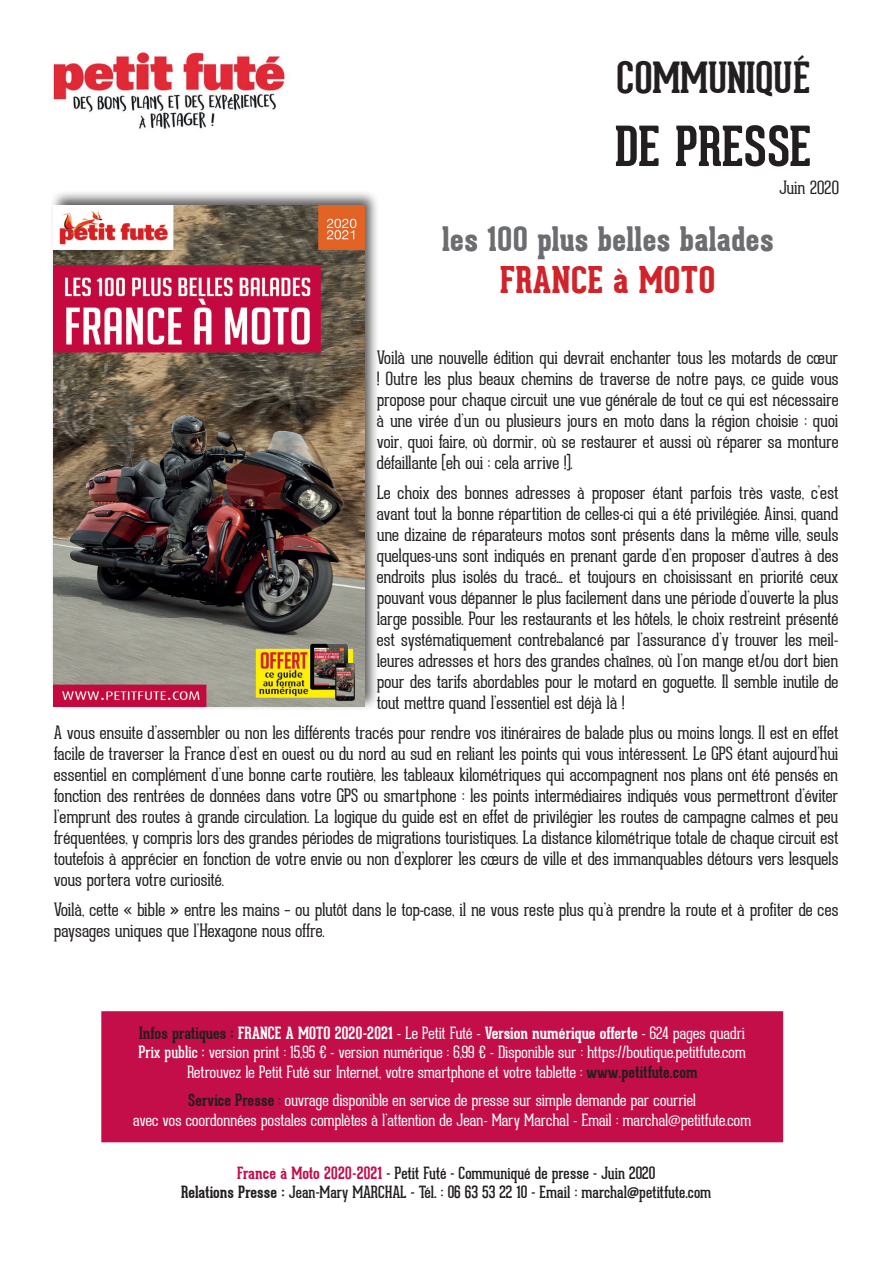
<style>
.page{position:relative;width:893px;height:1263px;background:#fff}
.page>*{position:absolute;margin:0;border:0;box-sizing:border-box;transform-origin:0 0}
.t1{font:700 54px "Geared Slab";color:#231f20}
.t2{font:700 42px "Geared Slab";color:#231f20}
.t3{font:800 36px "Geared Slab";color:#d1232a}
.t4{font:800 33px "Geared Slab";color:#6c6d70}
.t5{font:100 18px/21px "Geared Slab";letter-spacing:-.005em;color:#231f20;text-align:justify}
.t6{font:100 16.5px/19.5px "Geared Slab";letter-spacing:-.005em;color:#fff;text-align:center}
.t7{font:16.5px/19.5px "Geared Slab";color:#231f20;text-align:center}
.s1{font-weight:700;color:#231f20}
.s2{font-weight:700}
.s3{font-weight:400}
.s4{color:#231f20}
.s5{font-weight:700;color:#c30e49}
</style>
<div class="page">
<img style="left:53px;top:51px;width:233px;height:78px">
<div style="left:102px;top:1012px;width:680px;height:129px;background:#c30e49"></div>
<div style="left:101px;top:1011px;width:682px;height:131px;border:2px solid #c30e49"></div>
<div style="left:50px;top:190px;width:330px;height:522px;background:#231f20;opacity:.75"></div>
<img style="left:54px;top:205px;width:310px;height:502px">
<h2 class="t2" style="left:617px;top:52px;width:195px">COMMUNIQUÉ</h2>
<h1 class="t1" style="left:615px;top:112px;width:198px">DE PRESSE</h1>
<p class="t5" style="left:779px;top:177px;width:61px">Juin 2020</p>
<h3 class="t4" style="left:442px;top:220px;width:333px">les 100 plus belles balades</h3>
<h3 class="t3" style="left:500px;top:259px;width:217px">FRANCE à MOTO</h3>
<p class="t5" style="left:377px;top:347px;width:463px">Voilà une nouvelle édition qui devrait enchanter tous les motards de cœur ! Outre les plus beaux chemins de traverse de notre pays, ce guide vous propose pour chaque circuit une vue générale de tout ce qui est nécessaire à une virée d’un ou plusieurs jours en moto dans la région choisie : quoi voir, quoi faire, où dormir, où se restaurer et aussi où réparer sa monture défaillante (eh oui : cela arrive !).</p>
<p class="t5" style="left:377px;top:482px;width:463px">Le choix des bonnes adresses à proposer étant parfois très vaste, c’est avant tout la bonne répartition de celles-ci qui a été privilégiée. Ainsi, quand une dizaine de réparateurs motos sont présents dans la même ville, seuls quelques-uns sont indiqués en prenant garde d’en proposer d’autres à des endroits plus isolés du tracé… et toujours en choisissant en priorité ceux pouvant vous dépanner le plus facilement dans une période d’ouverte la plus large possible. Pour les restaurants et les hôtels, le choix restreint présenté est systématiquement contrebalancé par l’assurance d’y trouver les meil&shy;leures adresses et hors des grandes chaînes, où l’on mange et/ou dort bien pour des tarifs abordables pour le motard en goguette. Il semble inutile de tout mettre quand l’essentiel est déjà là !</p>
<p class="t5" style="left:54px;top:722px;width:786px">A vous ensuite d’assembler ou non les différents tracés pour rendre vos itinéraires de balade plus ou moins longs. Il est en effet facile de traverser la France d’est en ouest ou du nord au sud en reliant les points qui vous intéressent. Le GPS étant aujourd’hui essentiel en complément d’une bonne carte routière, les tableaux kilométriques qui accompagnent nos plans ont été pensés en fonction des rentrées de données dans votre GPS ou smartphone : les points intermédiaires indiqués vous permettront d’éviter l’emprunt des routes à grande circulation. La logique du guide est en effet de privilégier les routes de campagne calmes et peu fréquentées, y compris lors des grandes périodes de migrations touristiques. La distance kilométrique totale de chaque circuit est toutefois à apprécier en fonction de votre envie ou non d’explorer les cœurs de ville et des immanquables détours vers lesquels vous portera votre curiosité.</p>
<p class="t5" style="left:54px;top:899px;width:786px">Voilà, cette « bible » entre les mains – ou plutôt dans le top-case, il ne vous reste plus qu’à prendre la route et à profiter de ces paysages uniques que l’Hexagone nous offre.</p>
<p class="t6" style="left:138px;top:1024px;width:609px"><span class="s1">Infos pratiques :</span> <span class="s2">FRANCE A MOTO 2020-2021</span> - Le Petit Futé - <span class="s2">Version numérique offerte</span> - 624 pages quadri<br><span class="s3">Prix public :</span> version print : 15,95 € - version numérique : 6,99 € - Disponible sur : https://boutique.petitfute.com<br>Retrouvez le Petit Futé sur Internet, votre smartphone et votre tablette : <span class="s1">www.petitfute.com</span></p>
<p class="t6" style="left:133px;top:1091px;width:620px"><span class="s1">Service Presse</span> <span class="s4">;</span> ouvrage disponible en service de presse sur simple demande par courriel<br>avec vos coordonnées postales complètes à l’attention de Jean- Mary Marchal - Email : marchal@petitfute.com</p>
<p class="t7" style="left:181px;top:1163px;width:532px"><span class="s5">France à Moto 2020-2021</span> - Petit Futé - Communiqué de presse - Juin 2020<br><span class="s2">Relations Presse :</span> Jean-Mary MARCHAL - Tél. : 06 63 53 22 10 - Email : marchal@petitfute.com</p>
</div>
